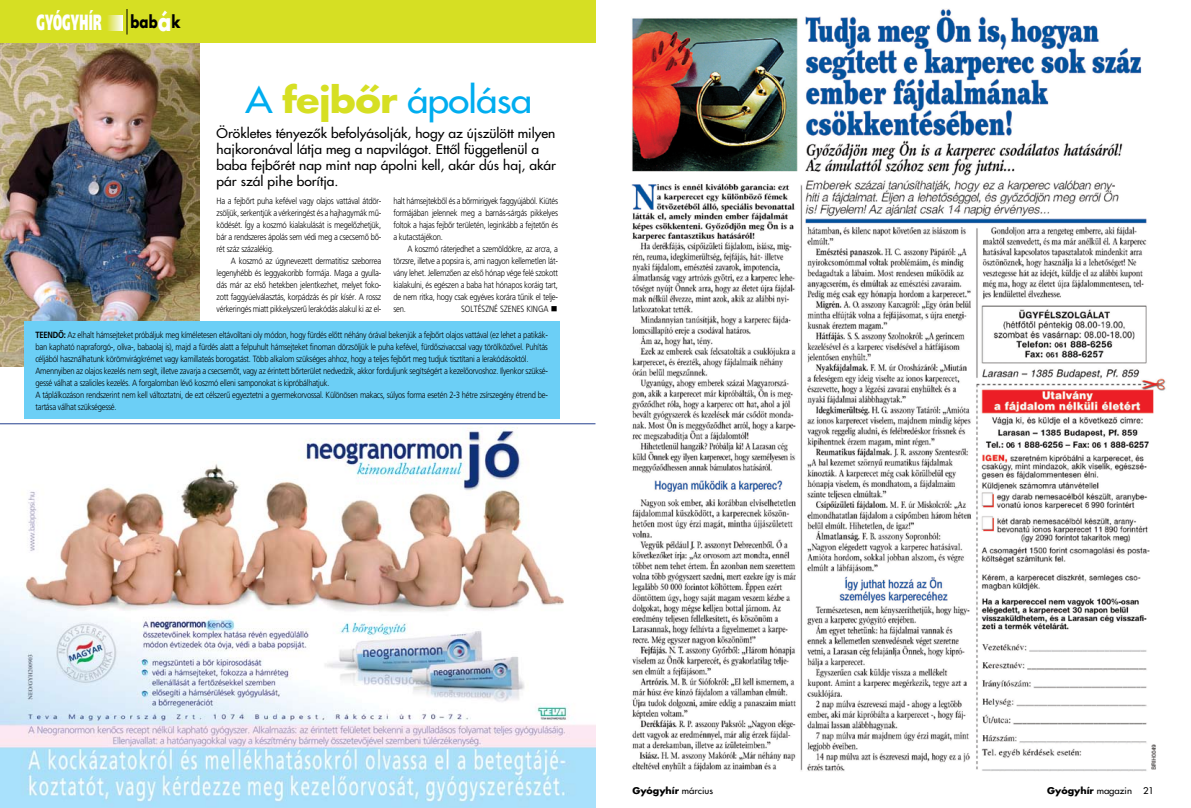
<style>
.page{position:relative;width:1191px;height:808px;background:#fff}
.page>*{position:absolute;margin:0;border:0;box-sizing:border-box;transform-origin:0 0}
.t1{font:300 35px "Futura Hungary";letter-spacing:-.02em;color:#00adef;scale:1.1 1}
.t2{font:800 22px "Frutiger Alt";letter-spacing:.025em;color:#fff;scale:.5 1}
.t3{font:16.6px "KB Futura Bold";color:#000;scale:.8 1}
.t4{font:300 13px/16px "Futura Hungary";color:#000;scale:1.06 1}
.t5{font:300 9px/12px "Frutiger Alt";letter-spacing:-.03em;color:#000;text-align:justify;scale:.85 1}
.t6{font:300 9px "Futura Hungary";color:#000;scale:1.06 1}
.t7{font:700 9px "Futura Hungary";color:#000;scale:1.06 1}
.t8{font:9px "Wingdings";color:#000}
.s1{font-size:25px;color:#fff}
.s2{font-weight:700;color:#d6df23}
.s3{font-weight:700}
.s4{font-weight:300}
</style>
<div class="page">
<img style="left:0;top:43px;width:200px;height:323px">
<div style="left:0;top:0;width:595px;height:43px;background:#d6df23"></div>
<svg style="left:108px;top:15px;width:14px;height:16px"></svg>
<svg style="left:126px;top:9px;width:1px;height:26px"></svg>
<img style="left:0;top:416px;width:595px;height:392px">
<img style="left:631px;top:9px;width:535px;height:763px">
<div style="left:24px;top:321px;width:535px;height:97px;background:#6ccff6"></div>
<hr style="left:0;top:423px;width:595px;height:1px;background:#24408f">
<h2 class="t2" style="left:36px;top:9px;width:132px">Gyógyhír</h2>
<h3 class="t3" style="left:131px;top:10px;width:64px">bab<span class="s1">á</span>k</h3>
<h1 class="t1" style="left:245px;top:77px;width:262px">A <span class="s2">fejbôr</span> ápolása</h1>
<h3 class="t4" style="left:217px;top:125px;width:322px">Örökletes tényezôk befolyásolják, hogy az újszülött milyen hajkoronával látja meg a napvilágot. Ettôl függetlenül a baba fejbôrét nap mint nap ápolni kell, akár dús haj, akár pár szál pihe borítja.</h3>
<p class="t5" style="left:217px;top:195px;width:195px">Ha a fejbôrt puha kefével vagy olajos vattával átdör&shy;zsöljük, serkentjük a vérkeringést és a hajhagymák mû&shy;ködését. Így a koszmó kialakulását is megelôzhetjük, bár a rendszeres ápolás sem védi meg a csecsemô bô&shy;rét száz százalékig.</p>
<p class="t5" style="left:217px;top:255px;width:195px;text-indent:14px">A koszmó az úgynevezett dermatitisz szeborrea legenyhébb és leggyakoribb formája. Maga a gyulla&shy;dás már az elsô hetekben jelentkezhet, melyet foko&shy;zott faggyúelválasztás, korpádzás és pír kísér. A rossz vérkeringés miatt pikkelyszerû lerakódás alakul ki az el-</p>
<p class="t5" style="left:393px;top:195px;width:195px">halt hámsejtekbôl és a bôrmirigyek faggyújából. Kiütés formájában jelennek meg a barnás-sárgás pikkelyes foltok a hajas fejbôr területén, leginkább a fejtetôn és a kutacstájékon.</p>
<p class="t5" style="left:393px;top:243px;width:195px;text-indent:14px">A koszmó ráterjedhet a szemöldökre, az arcra, a törzsre, illetve a popsira is, ami nagyon kellemetlen lát&shy;vány lehet. Jellemzôen az elsô hónap vége felé szokott kialakulni, és egészen a baba hat hónapos koráig tart, de nem ritka, hogy csak egyéves korára tûnik el telje&shy;sen.</p>
<p class="t5" style="left:461px;top:303px;width:11px">Soltészné</p>
<p class="t5" style="left:500px;top:303px;width:11px">Szenes</p>
<p class="t5" style="left:526px;top:303px;width:12px">Kinga</p>
<p class="t8" style="left:551px;top:304px;width:8px">■</p>
<p class="t5" style="left:35px;top:329px;width:604px;text-align:left"><span class="s3">TEENDÔ:</span> Az elhalt hámsejteket próbáljuk meg kíméletesen eltávolítani oly módon, hogy fürdés elôtt néhány órával bekenjük a fejbôrt olajos vattával (ez lehet a patikák&shy;ban kapható napraforgó-, olíva-, babaolaj is), majd a fürdés alatt a felpuhult hámsejteket finoman dörzsöljük le puha kefével, fürdôszivaccsal vagy törölközôvel. Puhítás céljából használhatunk körömvirágkrémet vagy kamillateás borogatást. Több alkalom szükséges ahhoz, hogy a teljes fejbôrt meg tudjuk tisztítani a lerakódásoktól.<br>Amennyiben az olajos kezelés nem segít, illetve zavarja a csecsemôt, vagy az érintett bôrterület nedvedzik, akkor forduljunk segítségért a kezelôorvoshoz. Ilyenkor szüksé&shy;gessé válhat a szaliciles kezelés. A forgalomban lévô koszmó elleni samponokat is kipróbálhatjuk.<br>A táplálkozáson rendszerint nem kell változtatni, de ezt célszerû egyeztetni a gyermekorvossal. Különösen makacs, súlyos forma esetén 2-3 hétre zsírszegény étrend be&shy;tartása válhat szükségessé.</p>
<p class="t7" style="left:632px;top:784px;width:78px">Gyógyhír <span class="s4">március</span></p>
<p class="t6" style="left:1047px;top:785px;width:102px"><span class="s3">Gyógyhír</span> magazin 21</p>
</div>
